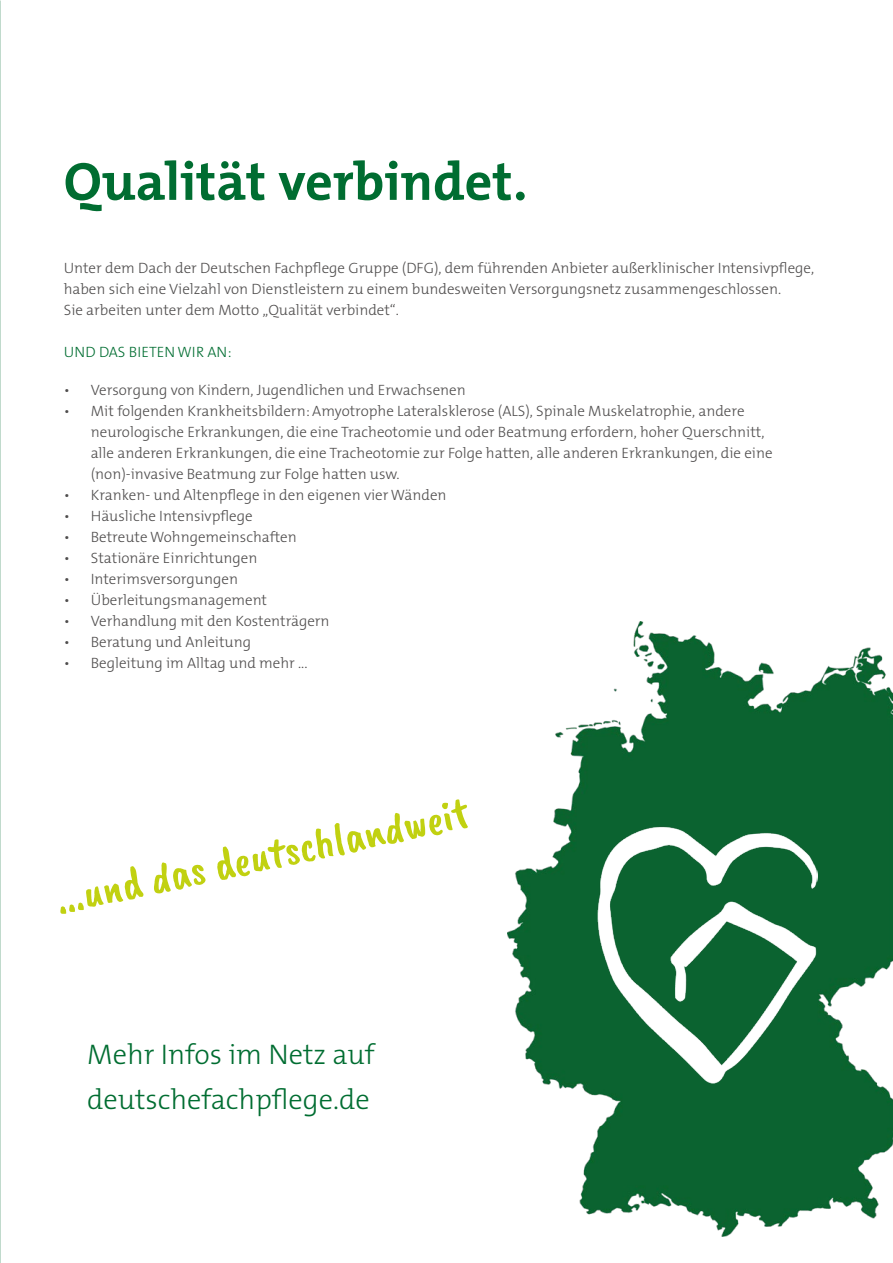
<style>
.page{position:relative;width:893px;height:1263px;background:#fff}
.page>*{position:absolute;margin:0;border:0;box-sizing:border-box;transform-origin:0 0}
.t1{font:700 54px "The Mix B7";color:#006d31}
.t2{font:45px "Caveat Brush";color:#c1d111}
.t3{font:300 28.5px/45px "The Mix B3";color:#006d31}
.t4{font:300 15px/21px "The Mix B3";color:#4f4d4d}
.t5{font:300 15px "The Mix B3";color:#006d31}
</style>
<div class="page">
<svg style="left:0;top:0;width:1px;height:105px"></svg>
<img style="left:507px;top:621px;width:386px;height:615px">
<img style="left:598px;top:827px;width:220px;height:256px">
<h1 class="t1" style="left:64px;top:153px;width:465px">Qualität verbindet.</h1>
<p class="t4" style="left:64px;top:258px;width:752px">Unter dem Dach der Deutschen Fachpflege Gruppe (DFG), dem führenden Anbieter außerklinischer Intensivpflege, haben sich eine Vielzahl von Dienstleistern zu einem bundesweiten Versorgungsnetz zusammengeschlossen.<br>Sie arbeiten unter dem Motto „Qualität verbindet“.</p>
<p class="t5" style="left:64px;top:344px;width:169px">UND DAS BIETEN WIR AN:</p>
<p class="t4" style="left:64px;top:380px;width:404px">• Versorgung von Kindern, Jugendlichen und Erwachsenen</p>
<p class="t4" style="left:91px;top:401px;width:683px;text-indent:-27px">• Mit folgenden Krankheitsbildern: Amyotrophe Lateralsklerose (ALS), Spinale Muskelatrophie, andere neurologische Erkrankungen, die eine Tracheotomie und oder Beatmung erfordern, hoher Querschnitt, alle anderen Erkrankungen, die eine Tracheotomie zur Folge hatten, alle anderen Erkrankungen, die eine (non)-invasive Beatmung zur Folge hatten usw.</p>
<p class="t4" style="left:64px;top:485px;width:384px">• Kranken- und Altenpflege in den eigenen vier Wänden</p>
<p class="t4" style="left:64px;top:506px;width:190px">• Häusliche Intensivpflege</p>
<p class="t4" style="left:64px;top:527px;width:235px">• Betreute Wohngemeinschaften</p>
<p class="t4" style="left:64px;top:548px;width:195px">• Stationäre Einrichtungen</p>
<p class="t4" style="left:64px;top:569px;width:176px">• Interimsversorgungen</p>
<p class="t4" style="left:64px;top:590px;width:205px">• Überleitungsmanagement</p>
<p class="t4" style="left:64px;top:611px;width:267px">• Verhandlung mit den Kostenträgern</p>
<p class="t4" style="left:64px;top:632px;width:189px">• Beratung und Anleitung</p>
<p class="t4" style="left:64px;top:653px;width:245px">• Begleitung im Alltag und mehr ...</p>
<h2 class="t2" style="left:51px;top:874px;width:422px;rotate:-12deg">...und das deutschlandweit</h2>
<h3 class="t3" style="left:87px;top:1033px;width:289px">Mehr Infos im Netz auf deutschefachpflege.de</h3>
</div>
